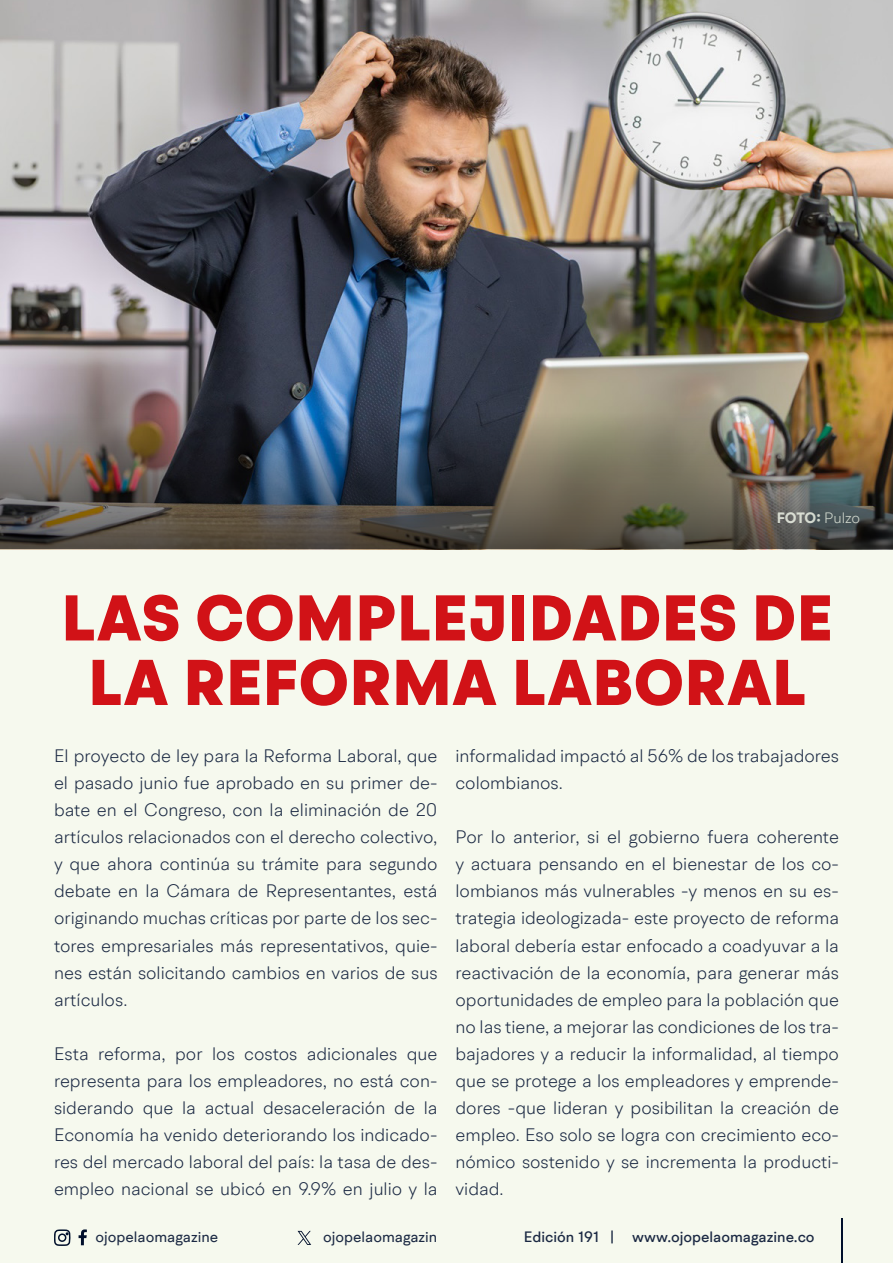
<style>
.page{position:relative;width:893px;height:1263px;background:#f6f9ee}
.page>*{position:absolute;margin:0;border:0;box-sizing:border-box;transform-origin:0 0}
.t1{font:900 64.5px/64.5px "BR Hendrix";letter-spacing:.01em;color:#d11217;text-align:center}
.t2{font:300 18px/27px "BR Hendrix";color:#1b2943;text-align:justify}
.t3{font:500 15px "BR Hendrix";color:#1b2943}
.t4{font:15px "BR Hendrix";color:#1b2943}
.t5{font:700 15px "BR Hendrix";color:#f5faed}
.s1{font-weight:300}
</style>
<div class="page">
<svg style="left:79px;top:1229px;width:8px;height:16px"></svg>
<svg style="left:54px;top:1229px;width:17px;height:17px"></svg>
<hr style="left:841px;top:1219px;width:1px;height:44px;background:#000f2b">
<svg style="left:298px;top:1231px;width:13px;height:14px"></svg>
<img style="left:0;top:0;width:893px;height:413px">
<img style="left:0;top:413px;width:893px;height:136px">
<p class="t5" style="left:777px;top:508px;width:85px">FOTO: <span class="s1">Pulzo</span></p>
<h1 class="t1" style="left:62px;top:587px;width:773px">LAS COMPLEJIDADES DE<br>LA REFORMA LABORAL</h1>
<p class="t2" style="left:54px;top:742px;width:385px">El proyecto de ley para la Reforma Laboral, que el pasado junio fue aprobado en su primer de&shy;bate en el Congreso, con la eliminación de 20 artículos relacionados con el derecho colectivo, y que ahora continúa su trámite para segundo debate en la Cámara de Representantes, está originando muchas críticas por parte de los sec&shy;tores empresariales más representativos, quie&shy;nes están solicitando cambios en varios de sus artículos.</p>
<p class="t2" style="left:54px;top:1039px;width:385px">Esta reforma, por los costos adicionales que representa para los empleadores, no está con&shy;siderando que la actual desaceleración de la Economía ha venido deteriorando los indicado&shy;res del mercado laboral del país: la tasa de des&shy;empleo nacional se ubicó en 9.9% en julio y la</p>
<p class="t2" style="left:455px;top:742px;width:385px">informalidad impactó al 56% de los trabajadores colombianos.</p>
<p class="t2" style="left:455px;top:823px;width:385px">Por lo anterior, si el gobierno fuera coherente y actuara pensando en el bienestar de los co&shy;lombianos más vulnerables -y menos en su es&shy;trategia ideologizada- este proyecto de reforma laboral debería estar enfocado a coadyuvar a la reactivación de la economía, para generar más oportunidades de empleo para la población que no las tiene, a mejorar las condiciones de los tra&shy;bajadores y a reducir la informalidad, al tiempo que se protege a los empleadores y emprende&shy;dores -que lideran y posibilitan la creación de empleo. Eso solo se logra con crecimiento eco&shy;nómico sostenido y se incrementa la producti&shy;vidad.</p>
<p class="t4" style="left:96px;top:1227px;width:124px">ojopelaomagazine</p>
<p class="t4" style="left:323px;top:1227px;width:116px">ojopelaomagazin</p>
<p class="t3" style="left:524px;top:1227px;width:292px">Edición 191 | www.ojopelaomagazine.co</p>
</div>
